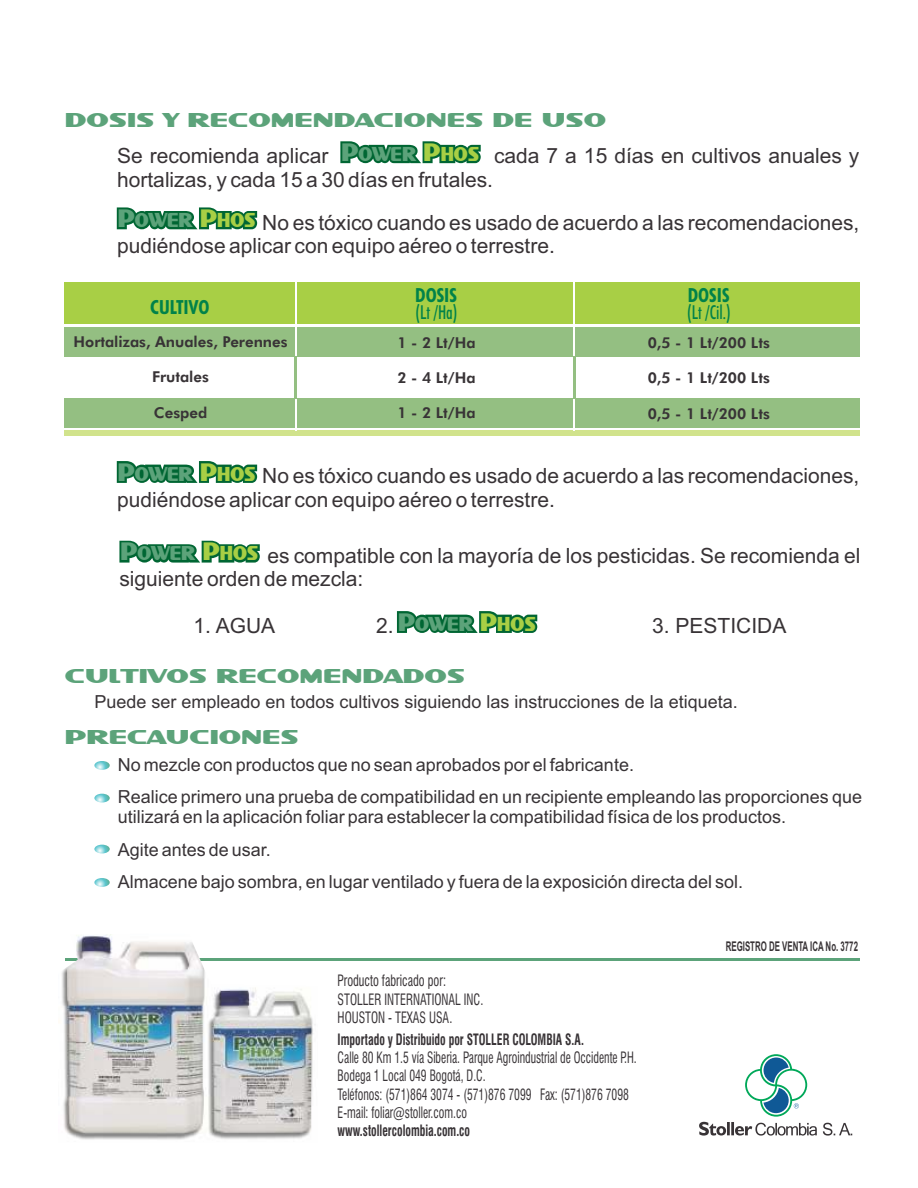
<style>
.page{position:relative;width:918px;height:1188px;background:#fff}
.page>*{position:absolute;margin:0;border:0;box-sizing:border-box;transform-origin:0 0}
.t1{font:26.4px "SF Intellivised Extended";color:#5ca37a;scale:.63 1}
.t2{font:21px/23.4px "Arial";color:#383336}
.t3{font:21px "SF Intellivised Extended";color:#5ca37a}
.t4{font:700 condensed 19.5px "Futura BT";color:#00824a}
.t5{font:500 condensed 19.2px "Futura BT";color:#00824a;scale:.87 1}
.t6{font:18px/32.1px "Arial";color:#383336}
.t7{font:condensed 15.3px/18.3px "Swiss 721 BT";color:#383336;scale:.76 1}
.t8{font:700 condensed 15.3px "Swiss 721 BT";color:#383336;scale:.76 1}
.t9{font:condensed 15.3px/18.3px "Swiss 721 BT";color:#383336;scale:.79 1}
.t10{font:800 15px "Futura BT";color:#383336}
.t11{font:700 13.35px "Arial Narrow";color:#383336;scale:.72 1}
.s1{color:#a8cf45}
</style>
<div class="page">
<hr style="left:65px;top:958px;width:794px;height:3px;background:#5ca37a">
<div style="left:64px;top:282px;width:795px;height:42px;background:#a8cf45"></div>
<div style="left:64px;top:431px;width:795px;height:5px;background:#d1e38c"></div>
<div style="left:64px;top:398px;width:795px;height:29px;background:#94bf82"></div>
<div style="left:64px;top:327px;width:795px;height:29px;background:#94bf82"></div>
<hr style="left:295px;top:282px;width:1px;height:149px;background:#fff">
<hr style="left:573px;top:282px;width:2px;height:149px;background:#fff">
<img style="left:62px;top:934px;width:254px;height:206px">
<svg style="left:699px;top:1054px;width:154px;height:82px"></svg>
<hr style="left:295px;top:356px;width:2px;height:43px;background:#94bf82">
<hr style="left:573px;top:356px;width:2px;height:43px;background:#94bf82">
<svg style="left:340px;top:141px;width:141px;height:22px"></svg>
<svg style="left:117px;top:207px;width:140px;height:22px"></svg>
<svg style="left:117px;top:461px;width:140px;height:22px"></svg>
<svg style="left:397px;top:611px;width:140px;height:22px"></svg>
<svg style="left:119px;top:541px;width:141px;height:22px"></svg>
<svg style="left:94px;top:761px;width:16px;height:9px"></svg>
<svg style="left:94px;top:794px;width:16px;height:9px"></svg>
<svg style="left:94px;top:845px;width:16px;height:8px"></svg>
<svg style="left:94px;top:878px;width:16px;height:9px"></svg>
<p class="t3" style="left:65px;top:108px;width:543px">DOSIS Y RECOMENDACIONES DE USO</p>
<p class="t2" style="left:117px;top:146px;width:213px">Se recomienda aplicar</p>
<p class="t2" style="left:494px;top:146px;width:367px">cada 7 a 15 días en cultivos anuales y</p>
<p class="t2" style="left:262px;top:160px;width:599px;line-height:43px;text-indent:-145px">hortalizas, y cada 15 a 30 días en frutales.<br>No es tóxico cuando es usado de acuerdo a las recomendaciones,</p>
<p class="t2" style="left:117px;top:236px;width:439px">pudiéndose aplicar con equipo aéreo o terrestre.</p>
<h1 class="t1" style="left:341px;top:136px;width:220px">Power <span class="s1">Phos</span></h1>
<h1 class="t1" style="left:118px;top:203px;width:220px">Power <span class="s1">Phos</span></h1>
<p class="t4" style="left:415px;top:287px;width:43px">DOSIS</p>
<p class="t4" style="left:150px;top:299px;width:61px">CULTIVO</p>
<p class="t5" style="left:416px;top:304px;width:50px">(Lt /Ha)</p>
<p class="t4" style="left:688px;top:287px;width:43px">DOSIS</p>
<p class="t5" style="left:687px;top:304px;width:52px">(Lt /Cil.)</p>
<p class="t10" style="left:74px;top:335px;width:216px">Hortalizas, Anuales, Perennes</p>
<p class="t10" style="left:152px;top:371px;width:58px">Frutales</p>
<p class="t10" style="left:154px;top:407px;width:55px">Cesped</p>
<p class="t10" style="left:397px;top:337px;width:80px">1 - 2 Lt/Ha</p>
<p class="t10" style="left:397px;top:371px;width:80px">2 - 4 Lt/Ha</p>
<p class="t10" style="left:648px;top:337px;width:124px">0,5 - 1 Lt/200 Lts</p>
<p class="t10" style="left:648px;top:372px;width:124px">0,5 - 1 Lt/200 Lts</p>
<p class="t10" style="left:397px;top:406px;width:80px">1 - 2 Lt/Ha</p>
<p class="t10" style="left:648px;top:408px;width:124px">0,5 - 1 Lt/200 Lts</p>
<h1 class="t1" style="left:118px;top:456px;width:220px">Power <span class="s1">Phos</span></h1>
<p class="t2" style="left:117px;top:466px;width:744px;text-indent:145px">No es tóxico cuando es usado de acuerdo a las recomendaciones, pudiéndose aplicar con equipo aéreo o terrestre.</p>
<h1 class="t1" style="left:121px;top:536px;width:220px">Power <span class="s1">Phos</span></h1>
<p class="t2" style="left:119px;top:546px;width:742px;text-indent:148px">es compatible con la mayoría de los pesticidas. Se recomienda el siguiente orden de mezcla:</p>
<p class="t2" style="left:193px;top:616px;width:83px">1. AGUA</p>
<h1 class="t1" style="left:376px;top:606px;width:255px"><sub>2.</sub> Power <span class="s1">Phos</span></h1>
<p class="t2" style="left:652px;top:616px;width:136px">3. PESTICIDA</p>
<p class="t3" style="left:65px;top:664px;width:402px">CULTIVOS RECOMENDADOS</p>
<p class="t6" style="left:94px;top:687px;width:645px">Puede ser empleado en todos cultivos siguiendo las instrucciones de la etiqueta.</p>
<p class="t3" style="left:65px;top:724px;width:236px">PRECAUCIONES</p>
<p class="t6" style="left:118px;top:750px;width:746px">No mezcle con productos que no sean aprobados por el fabricante.<br>Realice primero una prueba de compatibilidad en un recipiente empleando las proporciones que</p>
<p class="t6" style="left:118px;top:803px;width:670px">utilizará en la aplicación foliar para establecer la compatibilidad física de los productos.<br>Agite antes de usar.<br>Almacene bajo sombra, en lugar ventilado y fuera de la exposición directa del sol.</p>
<p class="t9" style="left:338px;top:973px;width:186px">Producto fabricado por:<br>STOLLER INTERNATIONAL INC.<br>HOUSTON - TEXAS USA.</p>
<p class="t8" style="left:338px;top:1033px;width:326px">Importado y Distribuido por STOLLER COLOMBIA S.A.</p>
<p class="t7" style="left:338px;top:1050px;width:395px">Calle 80 Km 1.5 vía Siberia. Parque Agroindustrial de Occidente P.H.<br>Bodega 1 Local 049 Bogotá, D.C.<br>Teléfonos: (571)864 3074 - (571)876 7099 Fax: (571)876 7098<br>E-mail: foliar@stoller.com.co</p>
<p class="t8" style="left:338px;top:1125px;width:176px">www.stollercolombia.com.co</p>
<p class="t11" style="left:726px;top:941px;width:185px">REGISTRO DE VENTA ICA No. 3772</p>
</div>
